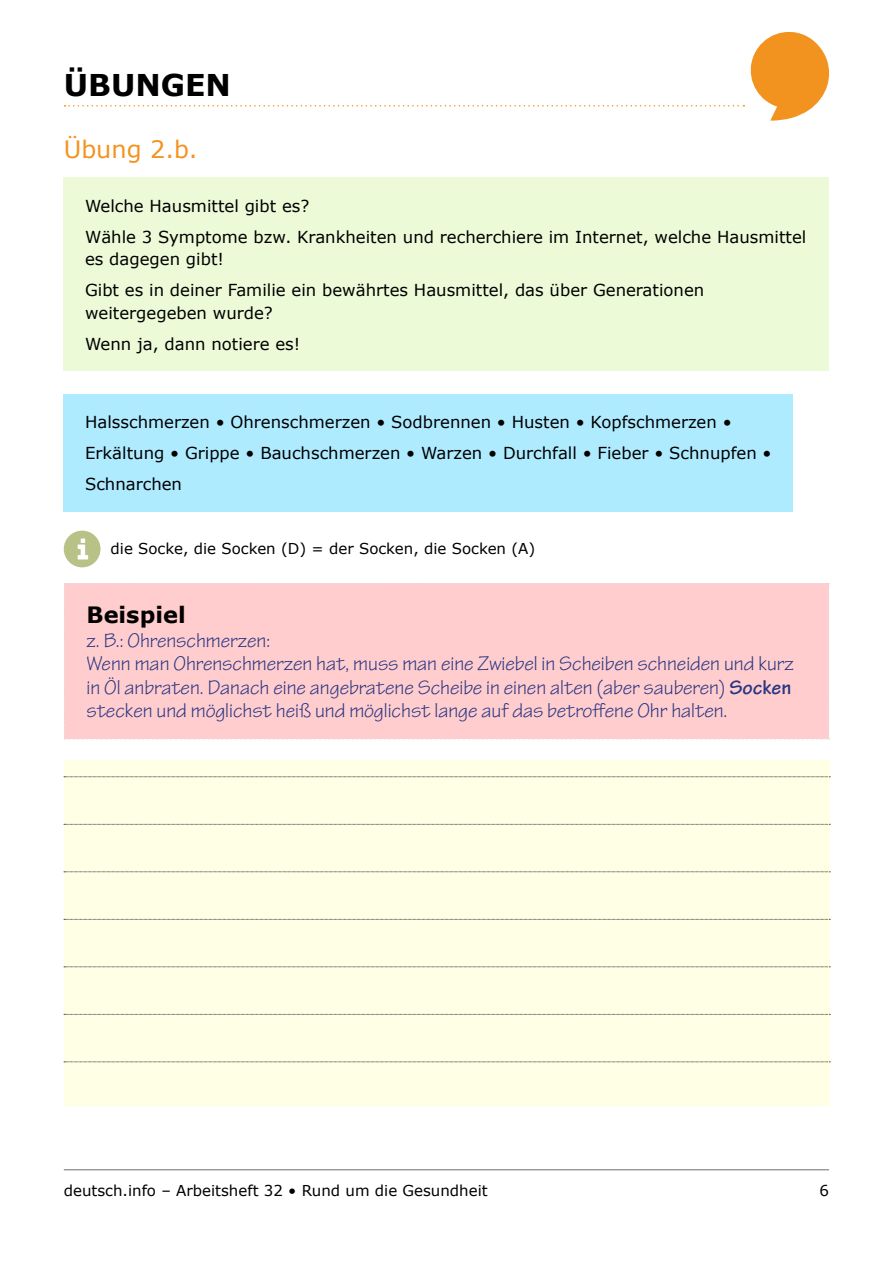
<style>
.page{position:relative;width:893px;height:1263px;background:#fff}
.page>*{position:absolute;margin:0;border:0;box-sizing:border-box;transform-origin:0 0}
.t1{font:700 30px "Verdana";color:#000}
.User_Exercise_Title{font:24px "Verdana";color:#f39321}
.User_Text_Title{font:700 22.5px "Verdana";color:#000}
.User_Small{font:21px "Tekton Pro";color:#283583}
.User_Normal{font:16.5px/22.5px "Verdana";color:#000}
.User_Small-2{font:15px "Verdana";color:#000}
.s1{font-weight:700}
</style>
<div class="page">
<svg style="left:65px;top:31px;width:764px;height:90px"></svg>
<hr style="left:64px;top:1169px;width:765px;height:1px;background:#6c6c6c">
<div style="left:64px;top:178px;width:765px;height:193px;background:#ecfad7"></div>
<div style="left:64px;top:394px;width:729px;height:117px;background:#afebff"></div>
<svg style="left:64px;top:531px;width:37px;height:36px"></svg>
<div style="left:64px;top:583px;width:766px;height:157px;background:#ffcdcd"></div>
<div style="left:64px;top:760px;width:765px;height:345px;background:#ffffe5"></div>
<svg style="left:64px;top:776px;width:766px;height:1px"></svg>
<svg style="left:64px;top:824px;width:766px;height:1px"></svg>
<svg style="left:64px;top:871px;width:766px;height:1px"></svg>
<svg style="left:64px;top:919px;width:766px;height:1px"></svg>
<svg style="left:64px;top:966px;width:766px;height:1px"></svg>
<svg style="left:64px;top:1014px;width:766px;height:1px"></svg>
<svg style="left:64px;top:1061px;width:766px;height:1px"></svg>
<h1 class="t1" style="left:64px;top:66px;width:169px">ÜBUNGEN</h1>
<p class="User_Exercise_Title" style="left:64px;top:134px;width:135px">Übung 2.b.</p>
<p class="User_Normal" style="left:85px;top:195px;width:226px">Welche Hausmittel gibt es?</p>
<p class="User_Normal" style="left:85px;top:226px;width:723px">Wähle 3 Symptome bzw. Krankheiten und recherchiere im Internet, welche Hausmittel es dagegen gibt!</p>
<p class="User_Normal" style="left:85px;top:279px;width:621px">Gibt es in deiner Familie ein bewährtes Hausmittel, das über Generationen weitergegeben wurde?</p>
<p class="User_Normal" style="left:85px;top:333px;width:217px">Wenn ja, dann notiere es!</p>
<p class="User_Normal" style="left:85px;top:411px;width:648px">Halsschmerzen • Ohrenschmerzen • Sodbrennen • Husten • Kopfschmerzen •</p>
<p class="User_Normal" style="left:85px;top:442px;width:688px">Erkältung • Grippe • Bauchschmerzen • Warzen • Durchfall • Fieber • Schnupfen •</p>
<p class="User_Normal" style="left:85px;top:473px;width:99px">Schnarchen</p>
<p class="User_Small-2" style="left:111px;top:539px;width:426px">die Socke, die Socken (D) = der Socken, die Socken (A)</p>
<p class="User_Text_Title" style="left:87px;top:600px;width:101px">Beispiel</p>
<p class="User_Small" style="left:87px;top:628px;width:185px">z. B.: Ohrenschmerzen:</p>
<p class="User_Small" style="left:87px;top:651px;width:709px">Wenn man Ohrenschmerzen hat, muss man eine Zwiebel in Scheiben schneiden und kurz</p>
<p class="User_Small" style="left:87px;top:675px;width:706px">in Öl anbraten. Danach eine angebratene Scheibe in einen alten (aber sauberen) <span class="s1">Socken</span></p>
<p class="User_Small" style="left:87px;top:698px;width:642px">stecken und möglichst heiß und möglichst lange auf das betroffene Ohr halten.</p>
<p class="User_Small-2" style="left:64px;top:1181px;width:425px">deutsch.info – Arbeitsheft 32 • Rund um die Gesundheit</p>
<p class="User_Small-2" style="left:819px;top:1181px;width:11px">6</p>
</div>
